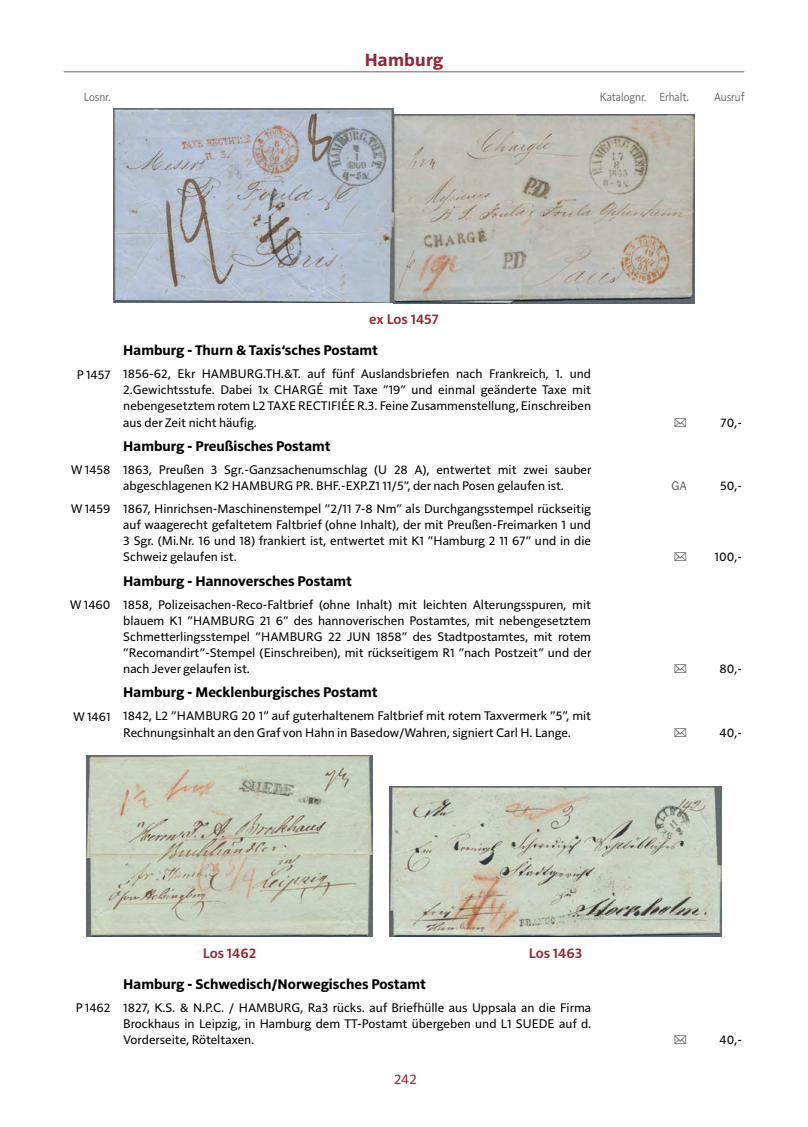
<style>
.page{position:relative;width:808px;height:1127px;background:#fff}
.page>*{position:absolute;margin:0;border:0;box-sizing:border-box;transform-origin:0 0}
.t1{font:700 18px "Solitaire MVB Pro";letter-spacing:.015em;color:#942738}
.t2{font:700 14.25px "Solitaire MVB Pro";color:#000}
.t3{font:600 14.25px "Solitaire MVB Pro";color:#942738}
.t4{font:14.25px "Solitaire MVB Pro";color:#942738}
.t5{font:12.75px/16.2px "Solitaire MVB Pro";color:#000;text-align:justify}
.t6{font:12px "Solitaire MVB Pro";letter-spacing:-.005em;color:#646363;scale:.9 1}
</style>
<div class="page">
<hr style="left:64px;top:71px;width:680px;height:1px;background:#646363">
<img style="left:393px;top:114px;width:301px;height:189px">
<img style="left:113px;top:108px;width:280px;height:195px">
<img style="left:87px;top:756px;width:286px;height:181px">
<img style="left:390px;top:787px;width:331px;height:150px">
<h1 class="t1" style="left:365px;top:48px;width:80px">Hamburg</h1>
<p class="t6" style="left:84px;top:88px;width:31px">Losnr.</p>
<p class="t6" style="left:600px;top:88px;width:100px">Katalognr. Erhalt.</p>
<p class="t6" style="left:714px;top:88px;width:35px">Ausruf</p>
<p class="t3" style="left:369px;top:310px;width:71px">ex Los 1457</p>
<p class="t2" style="left:123px;top:340px;width:256px">Hamburg - Thurn &amp; Taxis‘sches Postamt</p>
<p class="t5" style="left:123px;top:364px;width:469px;text-indent:-46px">P 1457 1856-62, Ekr HAMBURG.TH.&amp;T. auf fünf Auslandsbriefen nach Frankreich, 1. und 2.Gewichtsstufe. Dabei 1x CHARGÉ mit Taxe ”19” und einmal geänderte Taxe mit nebengesetztem rotem L2 TAXE RECTIFIÉE R.3. Feine Zusammenstellung, Einschreiben aus der Zeit nicht häufig.</p>
<p class="t2" style="left:123px;top:436px;width:209px">Hamburg - Preußisches Postamt</p>
<p class="t5" style="left:123px;top:460px;width:470px;text-indent:-53px">W 1458 1863, Preußen 3 Sgr.-Ganzsachenumschlag (U 28 A), entwertet mit zwei sauber abgeschlagenen K2 HAMBURG PR. BHF.-EXP.Z1 11/5”, der nach Posen gelaufen ist.</p>
<p class="t5" style="left:123px;top:499px;width:469px;text-indent:-53px">W 1459 1867, Hinrichsen-Maschinenstempel ”2/11 7-8 Nm” als Durchgangsstempel rückseitig auf waagerecht gefaltetem Faltbrief (ohne Inhalt), der mit Preußen-Freimarken 1 und 3 Sgr. (Mi.Nr. 16 und 18) frankiert ist, entwertet mit K1 ”Hamburg 2 11 67” und in die Schweiz gelaufen ist.</p>
<p class="t2" style="left:123px;top:571px;width:230px">Hamburg - Hannoversches Postamt</p>
<p class="t5" style="left:123px;top:595px;width:469px;text-indent:-54px">W 1460 1858, Polizeisachen-Reco-Faltbrief (ohne Inhalt) mit leichten Alterungsspuren, mit blauem K1 ”HAMBURG 21 6” des hannoverischen Postamtes, mit nebengesetztem Schmetterlingsstempel ”HAMBURG 22 JUN 1858” des Stadtpostamtes, mit rotem ”Recomandirt”-Stempel (Einschreiben), mit rückseitigem R1 ”nach Postzeit” und der nach Jever gelaufen ist.</p>
<p class="t2" style="left:123px;top:683px;width:256px">Hamburg - Mecklenburgisches Postamt</p>
<p class="t5" style="left:123px;top:707px;width:469px;text-indent:-50px">W 1461 1842, L2 ”HAMBURG 20 1” auf guterhaltenem Faltbrief mit rotem Taxvermerk ”5”, mit<br>Rechnungsinhalt an den Graf von Hahn in Basedow/Wahren, signiert Carl H. Lange.</p>
<p class="t3" style="left:203px;top:943px;width:55px">Los 1462</p>
<p class="t3" style="left:529px;top:943px;width:55px">Los 1463</p>
<p class="t2" style="left:123px;top:974px;width:304px">Hamburg - Schwedisch/Norwegisches Postamt</p>
<p class="t5" style="left:123px;top:998px;width:469px;text-indent:-48px">P 1462 1827, K.S. &amp; N.P.C. / HAMBURG, Ra3 rücks. auf Briefhülle aus Uppsala an die Firma Brockhaus in Leipzig, in Hamburg dem TT-Postamt übergeben und L1 SUEDE auf d.<br>Vorderseite, Röteltaxen.</p>
<p class="t4" style="left:394px;top:1069px;width:24px">242</p>
<p class="t5" style="left:720px;top:413px;width:23px">70,-</p>
<p class="t5" style="left:720px;top:476px;width:24px">50,-</p>
<p class="t5" style="left:714px;top:548px;width:29px">100,-</p>
<p class="t5" style="left:719px;top:660px;width:24px">80,-</p>
<p class="t5" style="left:719px;top:723px;width:24px">40,-</p>
<p class="t5" style="left:719px;top:1031px;width:24px">40,-</p>
</div>
